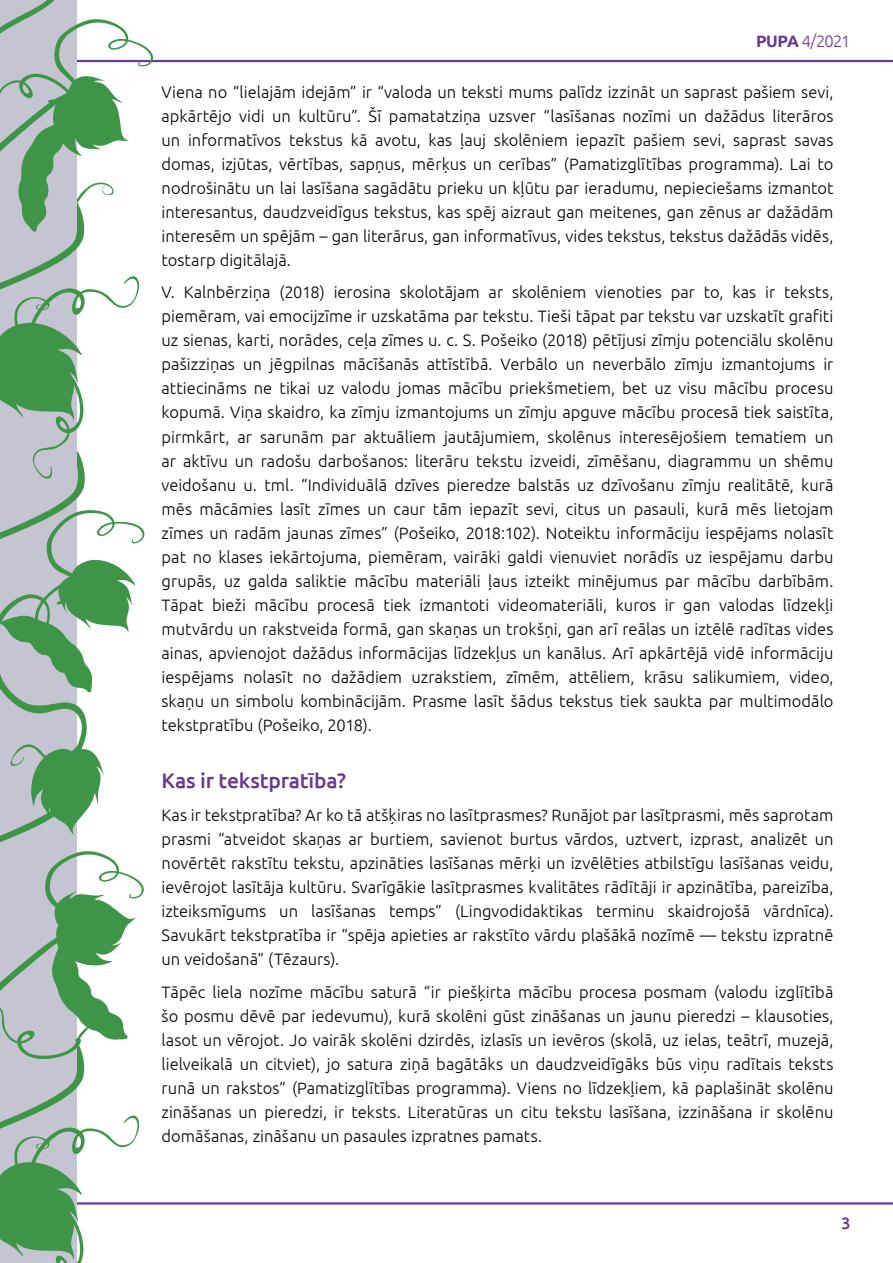
<style>
.page{position:relative;width:893px;height:1263px;background:#fff}
.page>*{position:absolute;margin:0;border:0;box-sizing:border-box;transform-origin:0 0}
.t1{font:500 21px "Ubuntu";letter-spacing:-.01em;color:#643c90}
.t2{font:300 16.5px/24px "Ubuntu";color:#000;text-align:justify}
.t3{font:300 16.5px "Ubuntu";color:#643c90}
.t4{font:500 16.5px "Ubuntu";color:#643c90}
.s1{font-weight:700}
</style>
<div class="page">
<hr style="left:64px;top:60px;width:829px;height:2px;background:#643c90">
<hr style="left:64px;top:1202px;width:829px;height:2px;background:#643c90">
<svg style="left:0;top:0;width:158px;height:1263px"></svg>
<p class="t3" style="left:756px;top:31px;width:96px"><span class="s1">PUPA</span> 4/2021</p>
<p class="t2" style="left:162px;top:80px;width:673px">Viena no “lielajām idejām” ir “valoda un teksti mums palīdz izzināt un saprast pašiem sevi, apkārtējo vidi un kultūru”. Šī pamatatziņa uzsver “lasīšanas nozīmi un dažādus literāros un informatīvos tekstus kā avotu, kas ļauj skolēniem iepazīt pašiem sevi, saprast savas domas, izjūtas, vērtības, sapņus, mērķus un cerības” (Pamatizglītības programma). Lai to nodrošinātu un lai lasīšana sagādātu prieku un kļūtu par ieradumu, nepieciešams izmantot interesantus, daudzveidīgus tekstus, kas spēj aizraut gan meitenes, gan zēnus ar dažādām interesēm un spējām – gan literārus, gan informatīvus, vides tekstus, tekstus dažādās vidēs, tostarp digitālajā.</p>
<p class="t2" style="left:162px;top:280px;width:673px">V. Kalnbērziņa (2018) ierosina skolotājam ar skolēniem vienoties par to, kas ir teksts, piemēram, vai emocijzīme ir uzskatāma par tekstu. Tieši tāpat par tekstu var uzskatīt grafiti uz sienas, karti, norādes, ceļa zīmes u. c. S. Pošeiko (2018) pētījusi zīmju potenciālu skolēnu pašizziņas un jēgpilnas mācīšanās attīstībā. Verbālo un neverbālo zīmju izmantojums ir attiecināms ne tikai uz valodu jomas mācību priekšmetiem, bet uz visu mācību procesu kopumā. Viņa skaidro, ka zīmju izmantojums un zīmju apguve mācību procesā tiek saistīta, pirmkārt, ar sarunām par aktuāliem jautājumiem, skolēnus interesējošiem tematiem un ar aktīvu un radošu darbošanos: literāru tekstu izveidi, zīmēšanu, diagrammu un shēmu veidošanu u. tml. “Individuālā dzīves pieredze balstās uz dzīvošanu zīmju realitātē, kurā mēs mācāmies lasīt zīmes un caur tām iepazīt sevi, citus un pasauli, kurā mēs lietojam zīmes un radām jaunas zīmes” (Pošeiko, 2018:102). Noteiktu informāciju iespējams nolasīt pat no klases iekārtojuma, piemēram, vairāki galdi vienuviet norādīs uz iespējamu darbu grupās, uz galda saliktie mācību materiāli ļaus izteikt minējumus par mācību darbībām.<br>Tāpat bieži mācību procesā tiek izmantoti videomateriāli, kuros ir gan valodas līdzekļi mutvārdu un rakstveida formā, gan skaņas un trokšņi, gan arī reālas un iztēlē radītas vides ainas, apvienojot dažādus informācijas līdzekļus un kanālus. Arī apkārtējā vidē informāciju iespējams nolasīt no dažādiem uzrakstiem, zīmēm, attēliem, krāsu salikumiem, video, skaņu un simbolu kombinācijām. Prasme lasīt šādus tekstus tiek saukta par multimodālo tekstpratību (Pošeiko, 2018).</p>
<p class="t1" style="left:162px;top:768px;width:186px">Kas ir tekstpratība?</p>
<p class="t2" style="left:162px;top:803px;width:673px">Kas ir tekstpratība? Ar ko tā atšķiras no lasītprasmes? Runājot par lasītprasmi, mēs saprotam prasmi “atveidot skaņas ar burtiem, savienot burtus vārdos, uztvert, izprast, analizēt un novērtēt rakstītu tekstu, apzināties lasīšanas mērķi un izvēlēties atbilstīgu lasīšanas veidu, ievērojot lasītāja kultūru. Svarīgākie lasītprasmes kvalitātes rādītāji ir apzinātība, pareizība, izteiksmīgums un lasīšanas temps” (Lingvodidaktikas terminu skaidrojošā vārdnīca).<br>Savukārt tekstpratība ir “spēja apieties ar rakstīto vārdu plašākā nozīmē — tekstu izpratnē un veidošanā” (Tēzaurs).</p>
<p class="t2" style="left:162px;top:979px;width:673px">Tāpēc liela nozīme mācību saturā “ir piešķirta mācību procesa posmam (valodu izglītībā šo posmu dēvē par iedevumu), kurā skolēni gūst zināšanas un jaunu pieredzi – klausoties, lasot un vērojot. Jo vairāk skolēni dzirdēs, izlasīs un ievēros (skolā, uz ielas, teātrī, muzejā, lielveikalā un citviet), jo satura ziņā bagātāks un daudzveidīgāks būs viņu radītais teksts runā un rakstos” (Pamatizglītības programma). Viens no līdzekļiem, kā paplašināt skolēnu zināšanas un pieredzi, ir teksts. Literatūras un citu tekstu lasīšana, izzināšana ir skolēnu domāšanas, zināšanu un pasaules izpratnes pamats.</p>
<p class="t4" style="left:841px;top:1213px;width:11px">3</p>
</div>
